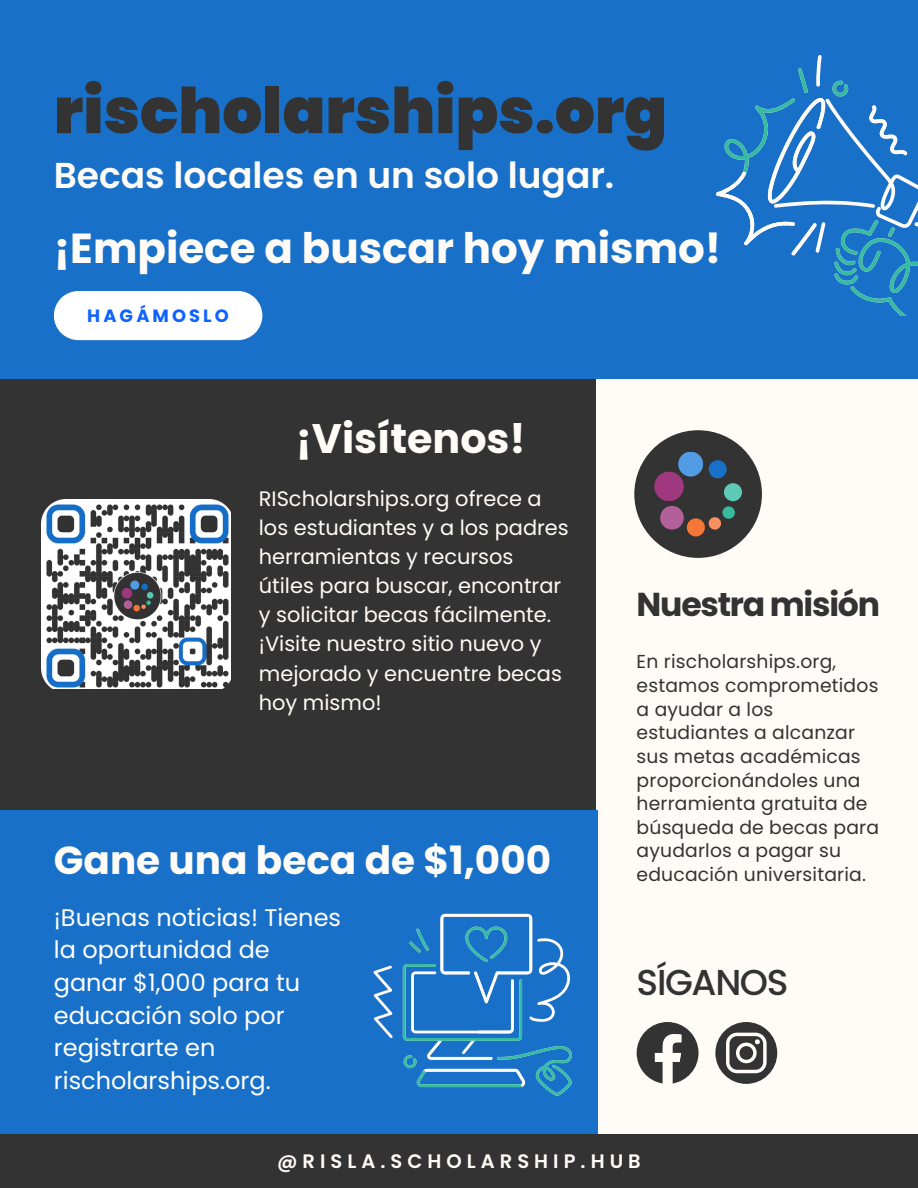
<style>
.page{position:relative;width:918px;height:1188px;background:#fffcf7}
.page>*{position:absolute;margin:0;border:0;box-sizing:border-box;transform-origin:0 0}
.t1{font:900 63px "Poppins";color:#343333}
.t2{font:700 42px "Poppins";color:#fffcf7}
.t3{font:700 41.25px "Poppins";color:#fffcf7}
.t4{font:700 39px "Poppins";color:#fffcf7}
.t5{font:600 36px "Poppins";color:#fffcf7}
.t6{font:500 36px "Poppins";letter-spacing:-.04em;color:#343333}
.t7{font:700 33.15px "Poppins";letter-spacing:-.04em;color:#343333}
.t8{font:24px/32.7px "Poppins";color:#fff}
.t9{font:20.85px/29.1px "Poppins";color:#fffcf7}
.t10{font:600 19.5px "Poppins";letter-spacing:.26em;color:#fffcf7}
.t11{font:18.75px/23.7px "Poppins";letter-spacing:.01em;color:#343333}
.t12{font:700 17.85px "Poppins";letter-spacing:.175em;color:#0e63ff}
</style>
<div class="page">
<div style="left:0;top:378px;width:596px;height:432px;background:#343333"></div>
<div style="left:0;top:810px;width:597px;height:324px;background:#1870c9"></div>
<div style="left:0;top:0;width:917px;height:378px;background:#1870c9"></div>
<div style="left:0;top:1134px;width:918px;height:54px;background:#343333"></div>
<svg style="left:716px;top:67px;width:202px;height:249px"></svg>
<div style="left:54px;top:291px;width:208px;height:49px;background:#fff"></div>
<div style="left:634px;top:430px;width:128px;height:128px;background:#343333;border-radius:50%"></div>
<div style="left:654px;top:472px;width:30px;height:29px;background:#9f387f;border-radius:50%"></div>
<div style="left:660px;top:506px;width:24px;height:24px;background:#b26099;border-radius:50%"></div>
<div style="left:687px;top:518px;width:18px;height:18px;background:#f67637;border-radius:50%"></div>
<div style="left:709px;top:517px;width:12px;height:13px;background:#f8915f;border-radius:50%"></div>
<div style="left:722px;top:506px;width:13px;height:13px;background:#36bba1;border-radius:50%"></div>
<div style="left:724px;top:483px;width:18px;height:18px;background:#5ec9b4;border-radius:50%"></div>
<div style="left:709px;top:460px;width:18px;height:18px;background:#1870c9;border-radius:50%"></div>
<div style="left:678px;top:452px;width:25px;height:25px;background:#529ce6;border-radius:50%"></div>
<svg style="left:637px;top:1022px;width:62px;height:62px"></svg>
<svg style="left:715px;top:1022px;width:62px;height:62px"></svg>
<img style="left:41px;top:500px;width:189px;height:189px">
<svg style="left:373px;top:913px;width:199px;height:183px"></svg>
<p class="t1" style="left:54px;top:67px;width:615px">rischolarships.org</p>
<p class="t5" style="left:54px;top:150px;width:562px">Becas locales en un solo lugar.</p>
<h2 class="t2" style="left:54px;top:219px;width:669px">¡Empiece a buscar hoy mismo!</h2>
<p class="t12" style="left:87px;top:303px;width:143px">HAGÁMOSLO</p>
<h2 class="t3" style="left:296px;top:410px;width:232px">¡Visítenos!</h2>
<h4 class="t9" style="left:259px;top:484px;width:312px">RIScholarships.org ofrece a los estudiantes y a los padres herramientas y recursos útiles para buscar, encontrar y solicitar becas fácilmente. ¡Visite nuestro sitio nuevo y mejorado y encuentre becas hoy mismo!</h4>
<p class="t4" style="left:54px;top:833px;width:499px">Gane una beca de $1,000</p>
<p class="t8" style="left:54px;top:901px;width:289px">¡Buenas noticias! Tienes la oportunidad de ganar $1,000 para tu educación solo por registrarte en rischolarships.org.</p>
<h2 class="t7" style="left:637px;top:581px;width:245px">Nuestra misión</h2>
<h5 class="t11" style="left:637px;top:650px;width:244px">En rischolarships.org, estamos comprometidos a ayudar a los estudiantes a alcanzar sus metas académicas proporcionándoles una herramienta gratuita de búsqueda de becas para ayudarlos a pagar su educación universitaria.</h5>
<p class="t6" style="left:637px;top:958px;width:153px">SÍGANOS</p>
<h4 class="t10" style="left:277px;top:1147px;width:365px">@RISLA.SCHOLARSHIP.HUB</h4>
</div>
